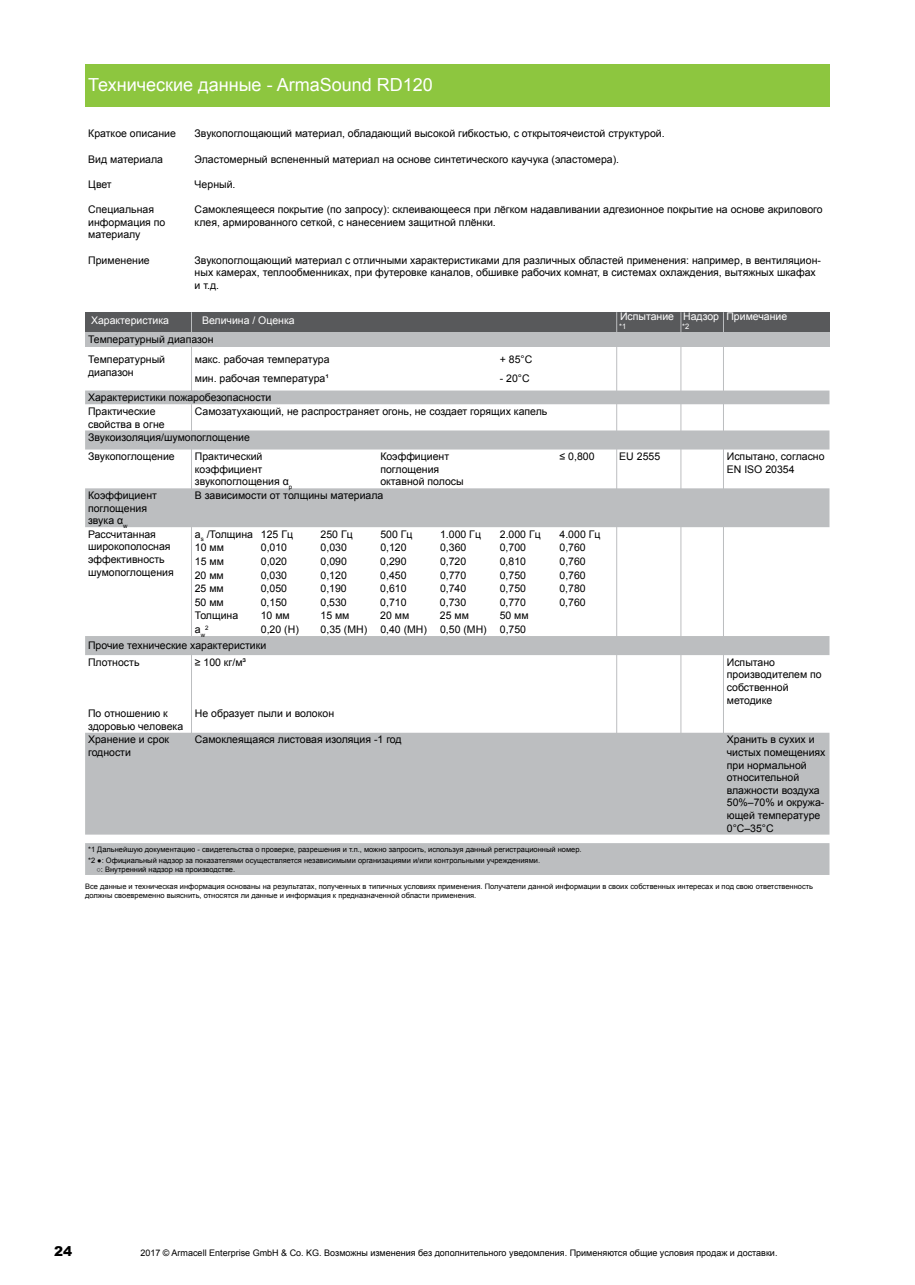
<style>
.page{position:relative;width:915px;height:1285px;background:#fff}
.page>*{position:absolute;margin:0;border:0;box-sizing:border-box;transform-origin:0 0}
.t1{font:18px "Arial";color:#fff}
.t2{font:900 13.5px "Arial";color:#000}
.t3{font:10.5px/12.6px "Arial";color:#000}
.t4{font:10.5px "Arial";color:#fff}
.t5{font:9px "Arial";color:#000}
.t6{font:7.5px/11.4px "Arial";color:#000}
.t7{font:7.5px "Arial";color:#fff}
.t8{font:6.15px "Arial";color:#000}
</style>
<div class="page">
<div style="left:85px;top:64px;width:744px;height:42px;background:#8dc63f"></div>
<div style="left:85px;top:312px;width:744px;height:21px;background:#58595b"></div>
<div style="left:85px;top:332px;width:744px;height:15px;background:#bcbec0"></div>
<hr style="left:191px;top:312px;width:1px;height:502px;background:#bcbec0">
<svg style="left:85px;top:390px;width:744px;height:14px;background:#bec0c2"></svg>
<svg style="left:85px;top:430px;width:744px;height:444px"></svg>
<hr style="left:616px;top:312px;width:1px;height:502px;background:#bcbec0">
<hr style="left:680px;top:312px;width:1px;height:502px;background:#bcbec0">
<hr style="left:722px;top:312px;width:1px;height:502px;background:#bcbec0">
<h1 class="t1" style="left:88px;top:72px;width:346px">Технические данные - ArmaSound RD120</h1>
<p class="t3" style="left:88px;top:127px;width:89px">Краткое описание</p>
<p class="t3" style="left:88px;top:153px;width:76px">Вид материала</p>
<p class="t3" style="left:88px;top:178px;width:25px">Цвет</p>
<p class="t3" style="left:88px;top:203px;width:79px">Специальная информация по материалу</p>
<p class="t3" style="left:88px;top:253px;width:63px">Применение</p>
<p class="t3" style="left:194px;top:127px;width:471px">Звукопоглощающий материал, обладающий высокой гибкостью, с открытоячеистой структурой.</p>
<p class="t3" style="left:194px;top:153px;width:426px">Эластомерный вспененный материал на основе синтетического каучука (эластомера).</p>
<p class="t3" style="left:194px;top:178px;width:42px">Черный.</p>
<p class="t3" style="left:194px;top:203px;width:629px">Самоклеящееся покрытие (по запросу): склеивающееся при лёгком надавливании адгезионное покрытие на основе акрилового клея, армированного сеткой, с нанесением защитной плёнки.</p>
<p class="t3" style="left:194px;top:253px;width:627px">Звукопоглощающий материал с отличными характеристиками для различных областей применения: например, в вентиляцион&shy;ных камерах, теплообменниках, при футеровке каналов, обшивке рабочих комнат, в системах охлаждения, вытяжных шкафах и т.д.</p>
<p class="t4" style="left:91px;top:313px;width:80px">Характеристика</p>
<p class="t4" style="left:202px;top:313px;width:94px">Величина / Оценка</p>
<p class="t4" style="left:619px;top:309px;width:56px">Испытание</p>
<p class="t7" style="left:619px;top:321px;width:9px">*1</p>
<p class="t4" style="left:683px;top:309px;width:37px">Надзор</p>
<p class="t7" style="left:682px;top:321px;width:9px">*2</p>
<p class="t4" style="left:726px;top:309px;width:62px">Примечание</p>
<p class="t3" style="left:88px;top:329px;width:127px;line-height:20.2px">Температурный диапазон<br>Температурный</p>
<p class="t3" style="left:88px;top:366px;width:47px">диапазон</p>
<p class="t3" style="left:195px;top:353px;width:136px">макс. рабочая температура</p>
<p class="t3" style="left:499px;top:353px;width:34px">+ 85°C</p>
<p class="t3" style="left:195px;top:372px;width:135px">мин. рабочая температура¹</p>
<p class="t3" style="left:499px;top:372px;width:31px">- 20°C</p>
<p class="t3" style="left:88px;top:390px;width:185px;line-height:13.6px">Характеристики пожаробезопасности<br>Практические</p>
<p class="t3" style="left:88px;top:417px;width:78px">свойства в огне</p>
<p class="t3" style="left:195px;top:405px;width:354px">Самозатухающий, не распространяет огонь, не создает горящих капель</p>
<p class="t3" style="left:88px;top:428px;width:163px;line-height:19px">Звукоизоляция/шумопоглощение<br>Звукопоглощение</p>
<p class="t3" style="left:195px;top:450px;width:99px">Практический коэффициент звукопоглощения α<sub>p</sub></p>
<p class="t3" style="left:380px;top:450px;width:85px">Коэффициент поглощения октавной полосы</p>
<p class="t3" style="left:559px;top:450px;width:36px">≤ 0,800</p>
<p class="t3" style="left:619px;top:450px;width:42px">EU 2555</p>
<p class="t3" style="left:726px;top:450px;width:99px">Испытано, согласно<br>EN ISO 20354</p>
<p class="t3" style="left:88px;top:489px;width:70px">Коэффициент поглощения звука α<sub>w</sub></p>
<p class="t3" style="left:195px;top:489px;width:190px">В зависимости от толщины материала</p>
<p class="t3" style="left:88px;top:528px;width:87px">Рассчитанная широкополосная эффективность шумопоглощения</p>
<p class="t3" style="left:195px;top:528px;width:100px">a<sub>s</sub> /Толщина 125 Гц</p>
<p class="t3" style="left:320px;top:528px;width:34px">250 Гц</p>
<p class="t3" style="left:380px;top:528px;width:34px">500 Гц</p>
<p class="t3" style="left:440px;top:528px;width:42px">1.000 Гц</p>
<p class="t3" style="left:499px;top:528px;width:42px">2.000 Гц</p>
<p class="t3" style="left:559px;top:528px;width:42px">4.000 Гц</p>
<p class="t3" style="left:195px;top:541px;width:31px">10 мм</p>
<p class="t3" style="left:261px;top:541px;width:28px">0,010</p>
<p class="t3" style="left:320px;top:541px;width:28px">0,030</p>
<p class="t3" style="left:380px;top:541px;width:28px">0,120</p>
<p class="t3" style="left:440px;top:541px;width:28px">0,360</p>
<p class="t3" style="left:499px;top:541px;width:28px">0,700</p>
<p class="t3" style="left:559px;top:541px;width:28px">0,760</p>
<p class="t3" style="left:195px;top:555px;width:31px">15 мм</p>
<p class="t3" style="left:261px;top:555px;width:28px">0,020</p>
<p class="t3" style="left:320px;top:555px;width:28px">0,090</p>
<p class="t3" style="left:380px;top:555px;width:28px">0,290</p>
<p class="t3" style="left:440px;top:555px;width:28px">0,720</p>
<p class="t3" style="left:499px;top:555px;width:28px">0,810</p>
<p class="t3" style="left:559px;top:555px;width:28px">0,760</p>
<p class="t3" style="left:195px;top:568px;width:31px">20 мм</p>
<p class="t3" style="left:261px;top:568px;width:28px">0,030</p>
<p class="t3" style="left:320px;top:568px;width:28px">0,120</p>
<p class="t3" style="left:380px;top:568px;width:28px">0,450</p>
<p class="t3" style="left:440px;top:568px;width:28px">0,770</p>
<p class="t3" style="left:499px;top:568px;width:28px">0,750</p>
<p class="t3" style="left:559px;top:568px;width:28px">0,760</p>
<p class="t3" style="left:195px;top:582px;width:31px">25 мм</p>
<p class="t3" style="left:261px;top:582px;width:28px">0,050</p>
<p class="t3" style="left:320px;top:582px;width:28px">0,190</p>
<p class="t3" style="left:380px;top:582px;width:28px">0,610</p>
<p class="t3" style="left:440px;top:582px;width:28px">0,740</p>
<p class="t3" style="left:499px;top:582px;width:28px">0,750</p>
<p class="t3" style="left:559px;top:582px;width:28px">0,780</p>
<p class="t3" style="left:195px;top:596px;width:31px">50 мм</p>
<p class="t3" style="left:261px;top:596px;width:28px">0,150</p>
<p class="t3" style="left:320px;top:596px;width:28px">0,530</p>
<p class="t3" style="left:380px;top:596px;width:28px">0,710</p>
<p class="t3" style="left:440px;top:596px;width:28px">0,730</p>
<p class="t3" style="left:499px;top:596px;width:28px">0,770</p>
<p class="t3" style="left:559px;top:596px;width:28px">0,760</p>
<p class="t3" style="left:195px;top:609px;width:45px">Толщина</p>
<p class="t3" style="left:261px;top:609px;width:31px">10 мм</p>
<p class="t3" style="left:320px;top:609px;width:31px">15 мм</p>
<p class="t3" style="left:380px;top:609px;width:31px">20 мм</p>
<p class="t3" style="left:440px;top:609px;width:31px">25 мм</p>
<p class="t3" style="left:499px;top:609px;width:31px">50 мм</p>
<p class="t3" style="left:195px;top:623px;width:12px">a<sub>w</sub></p>
<p class="t8" style="left:205px;top:623px;width:5px">2</p>
<p class="t3" style="left:261px;top:623px;width:39px">0,20 (Н)</p>
<p class="t3" style="left:320px;top:623px;width:207px">0,35 (МН) 0,40 (МН) 0,50 (МН) 0,750</p>
<p class="t3" style="left:88px;top:637px;width:180px;line-height:16.4px">Прочие технические характеристики<br>Плотность</p>
<p class="t3" style="left:195px;top:655px;width:53px">≥ 100 кг/м³</p>
<p class="t3" style="left:726px;top:655px;width:96px">Испытано производителем по собственной методике</p>
<p class="t3" style="left:88px;top:707px;width:97px">По отношению к здоровью человека</p>
<p class="t3" style="left:195px;top:707px;width:141px">Не образует пыли и волокон</p>
<p class="t3" style="left:88px;top:733px;width:83px">Хранение и срок годности</p>
<p class="t3" style="left:195px;top:733px;width:208px">Самоклеящаяся листовая изоляция -1 год</p>
<p class="t3" style="left:726px;top:733px;width:100px">Хранить в сухих и чистых помещениях при нормальной относительной влажности воздуха<br>50%–70% и окружа&shy;ющей температуре<br>0°C–35°C</p>
<p class="t6" style="left:88px;top:843px;width:495px">*1 Дальнейшую документацию - свидетельства о проверке, разрешения и т.п., можно запросить, используя данный регистрационный номер. *2 ●: Официальный надзор за показателями осуществляется независимыми организациями и/или контрольными учреждениями.</p>
<p class="t6" style="left:96px;top:863px;width:140px">○: Внутренний надзор на производстве.</p>
<p class="t6" style="left:85px;top:882px;width:729px;line-height:9px">Все данные и техническая информация основаны на результатах, полученных в типичных условиях применения. Получатели данной информации в своих собственных интересах и под свою ответственность должны своевременно выяснить, относятся ли данные и информация к предназначенной области применения.</p>
<p class="t2" style="left:54px;top:1240px;width:20px">24</p>
<p class="t5" style="left:140px;top:1246px;width:638px">2017 © Armacell Enterprise GmbH &amp; Co. KG. Возможны изменения без дополнительного уведомления. Применяются общие условия продаж и доставки.</p>
</div>
